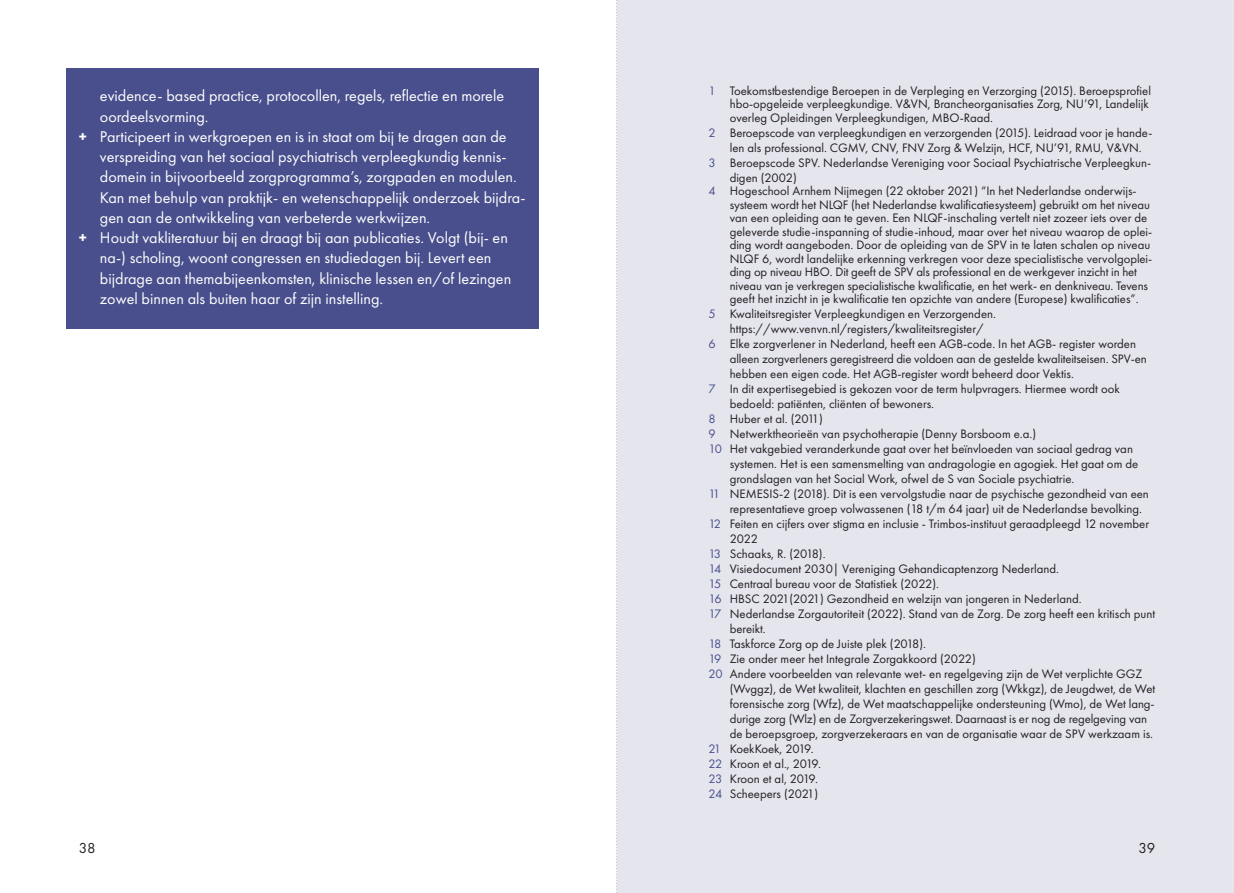
<style>
.page{position:relative;width:1234px;height:893px;background:#fff}
.page>*{position:absolute;margin:0;border:0;box-sizing:border-box;transform-origin:0 0}
.t1{font:16.2px "Futura PT";color:#fff}
.t2{font:15px "Futura PT";color:#231f20}
.t3{font:12.75px/13.5px "Futura PT";color:#231f20}
.t4{font:12.75px "Futura PT";letter-spacing:-.025em;color:#231f20}
.s1{font-weight:600}
.s2{color:#484f8c}
</style>
<div class="page">
<svg style="left:616px;top:0;width:1px;height:893px"></svg>
<div style="left:617px;top:0;width:616px;height:893px;background:#e5e5ee"></div>
<div style="left:66px;top:68px;width:472px;height:79px;background:#484f8c"></div>
<div style="left:66px;top:108px;width:472px;height:140px;background:#484f8c"></div>
<div style="left:66px;top:209px;width:472px;height:120px;background:#484f8c"></div>
<p class="t1" style="left:100px;top:86px;width:405px">evidence- based practice, protocollen, regels, reflectie en morele</p>
<p class="t1" style="left:100px;top:107px;width:110px">oordeelsvorming.</p>
<p class="t1" style="left:79px;top:127px;width:429px"><span class="s1">+</span> Participeert in werkgroepen en is in staat om bij te dragen aan de</p>
<p class="t1" style="left:100px;top:147px;width:408px">verspreiding van het sociaal psychiatrisch verpleegkundig kennis-</p>
<p class="t1" style="left:100px;top:167px;width:418px">domein in bijvoorbeeld zorgprogramma’s, zorgpaden en modulen.</p>
<p class="t1" style="left:100px;top:188px;width:427px">Kan met behulp van praktijk- en wetenschappelijk onderzoek bijdra-</p>
<p class="t1" style="left:100px;top:208px;width:332px">gen aan de ontwikkeling van verbeterde werkwijzen.</p>
<p class="t1" style="left:79px;top:228px;width:430px"><span class="s1">+</span> Houdt vakliteratuur bij en draagt bij aan publicaties. Volgt (bij- en</p>
<p class="t1" style="left:100px;top:248px;width:393px">na-) scholing, woont congressen en studiedagen bij. Levert een</p>
<p class="t1" style="left:100px;top:269px;width:413px">bijdrage aan themabijeenkomsten, klinische lessen en/of lezingen</p>
<p class="t1" style="left:100px;top:289px;width:285px">zowel binnen als buiten haar of zijn instelling.</p>
<p class="t3" style="left:729px;top:84px;width:422px;text-indent:-21px"><span class="s2">1</span> Toekomstbestendige Beroepen in de Verpleging en Verzorging (2015). Beroepsprofiel hbo-opgeleide verpleegkundige. V&amp;VN, Brancheorganisaties Zorg, NU’91, Landelijk overleg Opleidingen Verpleegkundigen, MBO-Raad.</p>
<p class="t3" style="left:708px;top:126px;width:445px"><span class="s2">2</span> Beroepscode van verpleegkundigen en verzorgenden (2015). Leidraad voor je hande-</p>
<p class="t3" style="left:729px;top:141px;width:413px">len als professional. CGMV, CNV, FNV Zorg &amp; Welzijn, HCF, NU’91, RMU, V&amp;VN.</p>
<p class="t3" style="left:708px;top:156px;width:444px"><span class="s2">3</span> Beroepscode SPV. Nederlandse Vereniging voor Sociaal Psychiatrische Verpleegkun-</p>
<p class="t3" style="left:729px;top:171px;width:69px">digen (2002)</p>
<p class="t3" style="left:729px;top:184px;width:424px;text-indent:-21px"><span class="s2">4</span> Hogeschool Arnhem Nijmegen (22 oktober 2021) “In het Nederlandse onderwijs&shy;systeem wordt het NLQF (het Nederlandse kwalificatiesysteem) gebruikt om het niveau van een opleiding aan te geven. Een NLQF-inschaling vertelt niet zozeer iets over de geleverde studie-inspanning of studie-inhoud, maar over het niveau waarop de oplei&shy;ding wordt aangeboden. Door de opleiding van de SPV in te laten schalen op niveau NLQF 6, wordt landelijke erkenning verkregen voor deze specialistische vervolgoplei&shy;ding op niveau HBO. Dit geeft de SPV als professional en de werkgever inzicht in het niveau van je verkregen specialistische kwalificatie, en het werk- en denkniveau. Tevens geeft het inzicht in je kwalificatie ten opzichte van andere (Europese) kwalificaties”.</p>
<p class="t3" style="left:708px;top:307px;width:289px"><span class="s2">5</span> Kwaliteitsregister Verpleegkundigen en Verzorgenden.</p>
<p class="t3" style="left:729px;top:322px;width:255px">https://www.venvn.nl/registers/kwaliteitsregister/</p>
<p class="t3" style="left:708px;top:337px;width:429px"><span class="s2">6</span> Elke zorgverlener in Nederland, heeft een AGB-code. In het AGB- register worden</p>
<p class="t3" style="left:729px;top:352px;width:418px">alleen zorgverleners geregistreerd die voldoen aan de gestelde kwaliteitseisen. SPV-en</p>
<p class="t3" style="left:729px;top:367px;width:345px">hebben een eigen code. Het AGB-register wordt beheerd door Vektis.</p>
<p class="t3" style="left:708px;top:382px;width:412px"><span class="s2">7</span> In dit expertisegebied is gekozen voor de term hulpvragers. Hiermee wordt ook</p>
<p class="t3" style="left:729px;top:397px;width:206px">bedoeld: patiënten, cliënten of bewoners.</p>
<p class="t3" style="left:708px;top:412px;width:116px"><span class="s2">8</span> Huber et al. (2011)</p>
<p class="t3" style="left:708px;top:427px;width:329px"><span class="s2">9</span> Netwerktheorieën van psychotherapie (Denny Borsboom e.a.)</p>
<p class="t3" style="left:708px;top:442px;width:426px"><span class="s2">10</span> Het vakgebied veranderkunde gaat over het beïnvloeden van sociaal gedrag van</p>
<p class="t3" style="left:729px;top:457px;width:410px">systemen. Het is een samensmelting van andragologie en agogiek. Het gaat om de</p>
<p class="t3" style="left:729px;top:472px;width:346px">grondslagen van het Social Work, ofwel de S van Sociale psychiatrie.</p>
<p class="t3" style="left:708px;top:487px;width:442px"><span class="s2">11</span> NEMESIS-2 (2018). Dit is een vervolgstudie naar de psychische gezondheid van een</p>
<p class="t3" style="left:729px;top:502px;width:414px">representatieve groep volwassenen (18 t/m 64 jaar) uit de Nederlandse bevolking.</p>
<p class="t3" style="left:708px;top:517px;width:442px"><span class="s2">12</span> Feiten en cijfers over stigma en inclusie - Trimbos-instituut geraadpleegd 12 november</p>
<p class="t3" style="left:729px;top:532px;width:30px">2022</p>
<p class="t3" style="left:708px;top:547px;width:119px"><span class="s2">13</span> Schaaks, R. (2018).</p>
<p class="t3" style="left:708px;top:562px;width:352px"><span class="s2">14</span> Visiedocument 2030| Vereniging Gehandicaptenzorg Nederland.</p>
<p class="t3" style="left:708px;top:577px;width:232px"><span class="s2">15</span> Centraal bureau voor de Statistiek (2022).</p>
<p class="t3" style="left:708px;top:592px;width:374px"><span class="s2">16</span> HBSC 2021(2021) Gezondheid en welzijn van jongeren in Nederland.</p>
<p class="t3" style="left:708px;top:607px;width:448px"><span class="s2">17</span> Nederlandse Zorgautoriteit (2022). Stand van de Zorg. De zorg heeft een kritisch punt</p>
<p class="t3" style="left:729px;top:622px;width:38px">bereikt.</p>
<p class="t3" style="left:708px;top:637px;width:219px"><span class="s2">18</span> Taskforce Zorg op de Juiste plek (2018).</p>
<p class="t3" style="left:708px;top:652px;width:269px"><span class="s2">19</span> Zie onder meer het Integrale Zorgakkoord (2022)</p>
<p class="t3" style="left:708px;top:667px;width:435px"><span class="s2">20</span> Andere voorbeelden van relevante wet- en regelgeving zijn de Wet verplichte GGZ</p>
<p class="t3" style="left:729px;top:682px;width:427px">(Wvggz), de Wet kwaliteit, klachten en geschillen zorg (Wkkgz), de Jeugdwet, de Wet</p>
<p class="t3" style="left:729px;top:697px;width:426px">forensische zorg (Wfz), de Wet maatschappelijke ondersteuning (Wmo), de Wet lang-</p>
<p class="t3" style="left:729px;top:712px;width:419px">durige zorg (Wlz) en de Zorgverzekeringswet. Daarnaast is er nog de regelgeving van</p>
<p class="t3" style="left:729px;top:727px;width:425px">de beroepsgroep, zorgverzekeraars en van de organisatie waar de SPV werkzaam is.</p>
<p class="t4" style="left:708px;top:741px;width:107px"><span class="s2">21</span> KoekKoek, 2019.</p>
<p class="t3" style="left:708px;top:757px;width:114px"><span class="s2">22</span> Kroon et al., 2019.</p>
<p class="t3" style="left:708px;top:772px;width:111px"><span class="s2">23</span> Kroon et al, 2019.</p>
<p class="t3" style="left:708px;top:787px;width:111px"><span class="s2">24</span> Scheepers (2021)</p>
<p class="t2" style="left:79px;top:839px;width:19px">38</p>
<p class="t2" style="left:1138px;top:839px;width:18px">39</p>
</div>
